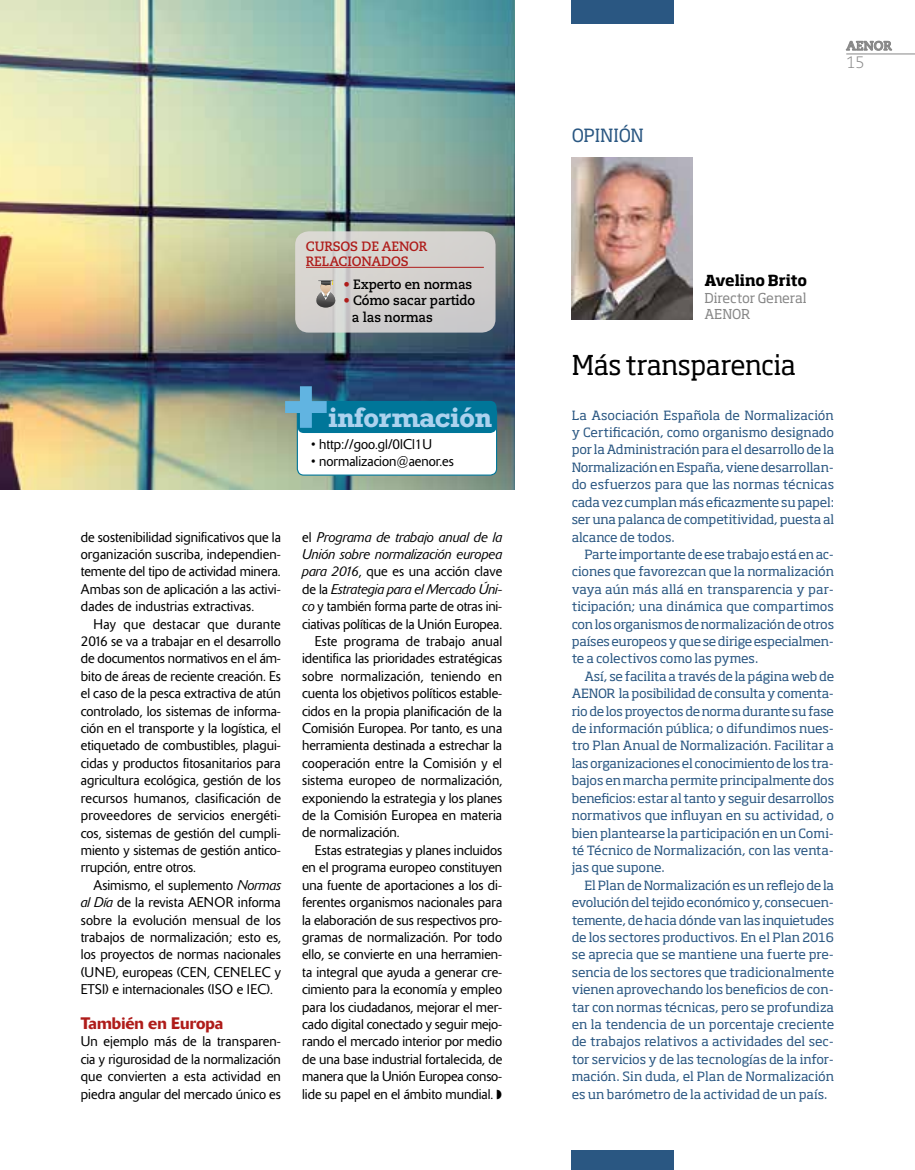
<style>
.page{position:relative;width:915px;height:1170px;background:#fff}
.page>*{position:absolute;margin:0;border:0;box-sizing:border-box;transform-origin:0 0}
.t1{font:700 69.9px "Rockwell Std";color:#61b4e1}
.t2{font:700 28.35px "Rockwell Std";letter-spacing:-.03em;color:#acd2ee}
.t3{font:27px "Soho Std";letter-spacing:-.02em;color:#000}
.t4{font:18px "Soho Std";letter-spacing:-.02em;color:#2a5782}
.t5{font:500 16.5px "Delta";color:#af1c1a}
.t6{font:300 16.5px "Caecilia LT Std";color:#878787}
.t7{font:700 15px "Soho Std";letter-spacing:-.01em;color:#000}
.t8{font:300 13.95px/17.4px "Delta";color:#000;text-align:justify}
.t9{font:italic 300 13.95px "Delta";letter-spacing:.005em;color:#000}
.t10{font:700 13.5px/16.5px "Caecilia LT Std";letter-spacing:-.01em;color:#000;scale:.96 1}
.t11{font:700 13.5px/15px "Caecilia LT Std";letter-spacing:-.01em;color:#af1c1a;scale:.96 1}
.t12{font:13.5px/16.5px "Soho Std";color:#878787}
.t13{font:700 12.75px "Caecilia LT Std";color:#878787}
.t14{font:12.6px/17.4px "Soho Std";letter-spacing:-.015em;color:#2a5782;text-align:justify;scale:1.04 1}
.s1{color:#af1c1a}
.s2{font-style:italic}
.s3{font-style:normal}
</style>
<div class="page">
<svg style="left:846px;top:41px;width:45px;height:10px"></svg>
<hr style="left:846px;top:54px;width:68px;height:1px;background:#878787">
<img style="left:571px;top:157px;width:121px;height:162px">
<div style="left:571px;top:0;width:102px;height:23px;background:#2a5782"></div>
<div style="left:571px;top:1150px;width:102px;height:19px;background:#2a5782"></div>
<img style="left:0;top:0;width:514px;height:489px">
<div style="left:297px;top:406px;width:199px;height:69px;background:#fff;border-radius:6px"></div>
<div style="left:297px;top:406px;width:200px;height:69px;border:1px solid #007699;border-radius:6px"></div>
<div style="left:297px;top:401px;width:199px;height:32px;background:#007699;border-radius:6px"></div>
<svg style="left:283px;top:385px;width:45px;height:44px"></svg>
<div style="left:295px;top:231px;width:200px;height:101px;background:#d4d1ce;border-radius:14px"></div>
<hr style="left:306px;top:267px;width:177px;height:1px;background:#af1c1a">
<svg style="left:316px;top:280px;width:20px;height:27px"></svg>
<p class="t11" style="left:306px;top:239px;width:128px">CURSOS DE AENOR<br>RELACIONADOS</p>
<p class="t10" style="left:343px;top:276px;width:136px"><span class="s1">•</span> Experto en normas</p>
<p class="t10" style="left:352px;top:292px;width:130px;text-indent:-9px"><span class="s1">•</span> Cómo sacar partido a las normas</p>
<h1 class="t1" style="left:282px;top:366px;width:48px">+</h1>
<h2 class="t2" style="left:328px;top:400px;width:166px">información</h2>
<p class="t8" style="left:311px;top:435px;width:122px">• http://goo.gl/0lCl1U</p>
<p class="t8" style="left:311px;top:453px;width:144px">• normalizacion@aenor.es</p>
<p class="t8" style="left:81px;top:528px;width:201px">de sostenibilidad significativos que la organización suscriba, independien&shy;temente del tipo de actividad minera.<br>Ambas son de aplicación a las activi&shy;dades de industrias extractivas.</p>
<p class="t8" style="left:81px;top:615px;width:201px;text-indent:13px">Hay que destacar que durante 2016 se va a trabajar en el desarrollo de documentos normativos en el ám&shy;bito de áreas de reciente creación. Es el caso de la pesca extractiva de atún controlado, los sistemas de informa&shy;ción en el transporte y la logística, el etiquetado de combustibles, plagui&shy;cidas y productos fitosanitarios para agricultura ecológica, gestión de los recursos humanos, clasificación de proveedores de servicios energéti&shy;cos, sistemas de gestión del cumpli&shy;miento y sistemas de gestión antico&shy;rrupción, entre otros.</p>
<p class="t8" style="left:81px;top:876px;width:201px;text-indent:13px">Asimismo, el suplemento <span class="s2">Normas al Día</span> de la revista AENOR informa sobre la evolución mensual de los trabajos de normalización; esto es, los proyectos de normas nacionales (UNE), europeas (CEN, CENELEC y ETSI) e internacionales (ISO e IEC).</p>
<p class="t5" style="left:81px;top:1013px;width:144px">También en Europa</p>
<p class="t8" style="left:81px;top:1032px;width:201px">Un ejemplo más de la transparen&shy;cia y rigurosidad de la normalización que convierten a esta actividad en piedra angular del mercado único es</p>
<p class="t9" style="left:302px;top:529px;width:201px"><span class="s3">el</span> Programa de trabajo anual de la</p>
<p class="t9" style="left:302px;top:546px;width:201px">Unión sobre normalización europea</p>
<p class="t8" style="left:302px;top:563px;width:201px"><span class="s2">para 2016</span>, que es una acción clave</p>
<p class="t9" style="left:302px;top:581px;width:201px"><span class="s3">de la</span> Estrategia para el Mercado Úni-</p>
<p class="t8" style="left:302px;top:597px;width:201px"><span class="s2">co</span> y también forma parte de otras ini-</p>
<p class="t8" style="left:302px;top:615px;width:201px">ciativas políticas de la Unión Europea.</p>
<p class="t8" style="left:315px;top:632px;width:189px">Este programa de trabajo anual</p>
<p class="t8" style="left:302px;top:650px;width:201px">identifica las prioridades estratégicas</p>
<p class="t8" style="left:302px;top:667px;width:201px">sobre normalización, teniendo en</p>
<p class="t8" style="left:302px;top:684px;width:201px">cuenta los objetivos políticos estable-</p>
<p class="t8" style="left:302px;top:702px;width:201px">cidos en la propia planificación de la</p>
<p class="t8" style="left:302px;top:719px;width:201px">Comisión Europea. Por tanto, es una</p>
<p class="t8" style="left:302px;top:737px;width:201px">herramienta destinada a estrechar la</p>
<p class="t8" style="left:302px;top:754px;width:201px">cooperación entre la Comisión y el</p>
<p class="t8" style="left:302px;top:771px;width:201px">sistema europeo de normalización,</p>
<p class="t8" style="left:302px;top:789px;width:201px">exponiendo la estrategia y los planes</p>
<p class="t8" style="left:302px;top:806px;width:201px">de la Comisión Europea en materia</p>
<p class="t8" style="left:302px;top:824px;width:99px">de normalización.</p>
<p class="t8" style="left:315px;top:841px;width:189px">Estas estrategias y planes incluidos</p>
<p class="t8" style="left:302px;top:858px;width:201px">en el programa europeo constituyen</p>
<p class="t8" style="left:302px;top:876px;width:201px">una fuente de aportaciones a los di-</p>
<p class="t8" style="left:302px;top:893px;width:201px">ferentes organismos nacionales para</p>
<p class="t8" style="left:302px;top:911px;width:201px">la elaboración de sus respectivos pro-</p>
<p class="t8" style="left:302px;top:928px;width:201px">gramas de normalización. Por todo</p>
<p class="t8" style="left:302px;top:945px;width:201px">ello, se convierte en una herramien-</p>
<p class="t8" style="left:302px;top:963px;width:201px">ta integral que ayuda a generar cre-</p>
<p class="t8" style="left:302px;top:980px;width:201px">cimiento para la economía y empleo</p>
<p class="t8" style="left:302px;top:998px;width:201px">para los ciudadanos, mejorar el mer-</p>
<p class="t8" style="left:302px;top:1015px;width:201px">cado digital conectado y seguir mejo-</p>
<p class="t8" style="left:302px;top:1032px;width:201px">rando el mercado interior por medio</p>
<p class="t8" style="left:302px;top:1050px;width:201px">de una base industrial fortalecida, de</p>
<p class="t8" style="left:302px;top:1067px;width:201px">manera que la Unión Europea conso-</p>
<p class="t8" style="left:302px;top:1085px;width:201px">lide su papel en el ámbito mundial. ◗</p>
<p class="t4" style="left:571px;top:124px;width:74px">OPINIÓN</p>
<p class="t13" style="left:846px;top:38px;width:47px">AENOR</p>
<p class="t6" style="left:846px;top:53px;width:20px">15</p>
<p class="t7" style="left:704px;top:271px;width:104px">Avelino Brito</p>
<p class="t12" style="left:704px;top:289px;width:104px">Director General<br>AENOR</p>
<h3 class="t3" style="left:571px;top:348px;width:226px">Más transparencia</h3>
<p class="t14" style="left:571px;top:406px;width:254px">La Asociación Española de Normalización y Certificación, como organismo designado por la Administración para el desarrollo de la Normalización en España, viene desarrollan&shy;do esfuerzos para que las normas técnicas cada vez cumplan más eficazmente su papel: ser una palanca de competitividad, puesta al alcance de todos.</p>
<p class="t14" style="left:571px;top:545px;width:254px;text-indent:13px">Parte importante de ese trabajo está en ac&shy;ciones que favorezcan que la normalización vaya aún más allá en transparencia y par&shy;ticipación; una dinámica que compartimos con los organismos de normalización de otros países europeos y que se dirige especialmen&shy;te a colectivos como las pymes.</p>
<p class="t14" style="left:571px;top:667px;width:254px;text-indent:13px">Así, se facilita a través de la página web de AENOR la posibilidad de consulta y comenta&shy;rio de los proyectos de norma durante su fase de información pública; o difundimos nues&shy;tro Plan Anual de Normalización. Facilitar a las organizaciones el conocimiento de los tra&shy;bajos en marcha permite principalmente dos beneficios: estar al tanto y seguir desarrollos normativos que influyan en su actividad, o bien plantearse la participación en un Comi&shy;té Técnico de Normalización, con las venta&shy;jas que supone.</p>
<p class="t14" style="left:571px;top:876px;width:254px;text-indent:13px">El Plan de Normalización es un reflejo de la evolución del tejido económico y, consecuen&shy;temente, de hacia dónde van las inquietudes de los sectores productivos. En el Plan 2016 se aprecia que se mantiene una fuerte pre&shy;sencia de los sectores que tradicionalmente vienen aprovechando los beneficios de con&shy;tar con normas técnicas, pero se profundiza en la tendencia de un porcentaje creciente de trabajos relativos a actividades del sec&shy;tor servicios y de las tecnologías de la infor&shy;mación. Sin duda, el Plan de Normalización es un barómetro de la actividad de un país.</p>
</div>
